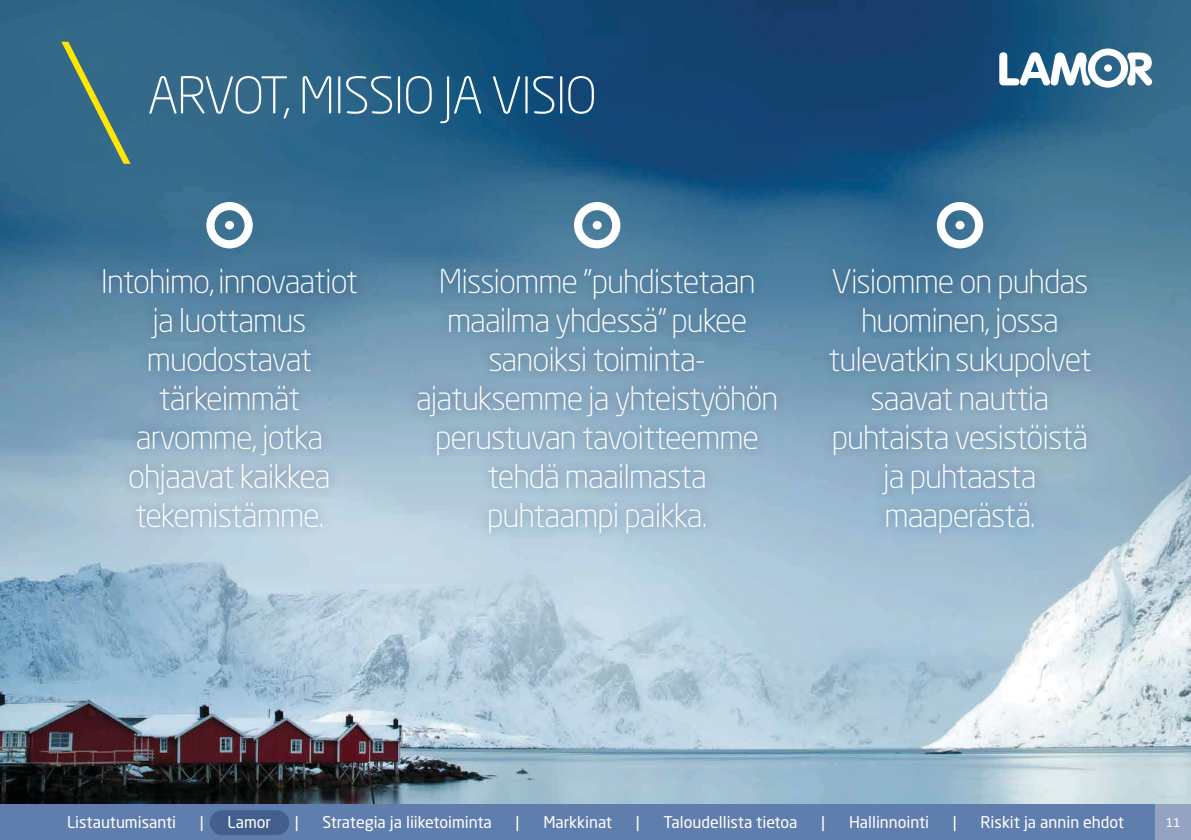
<style>
.page{position:relative;width:1191px;height:840px;background:#fff}
.page>*{position:absolute;margin:0;border:0;box-sizing:border-box;transform-origin:0 0}
.t1{font:300 50px "Neo Sans W1 G";letter-spacing:-.03em;color:#fff}
.t2{font:300 32.4px/38.8px "Neo Sans W1 G";letter-spacing:-.03em;color:#fff;text-align:center}
.t3{font:16px "Neo Sans W1 G";color:#fff}
.t4{font:12px "Neo Sans W1 G";color:#fff}
</style>
<div class="page">
<img style="left:0;top:0;width:1191px;height:804px">
<svg style="left:61px;top:42px;width:69px;height:122px;background:#48757b"></svg>
<div style="left:92px;top:258px;width:274px;height:280px;background:#17325b;opacity:.51"></div>
<div style="left:406px;top:257px;width:381px;height:286px;background:#17325b;opacity:.51"></div>
<div style="left:819px;top:258px;width:281px;height:285px;background:#17325b;opacity:.51"></div>
<svg style="left:206px;top:202px;width:47px;height:46px"></svg>
<div style="left:225px;top:221px;width:9px;height:8px;background:#fff;border-radius:50%"></div>
<svg style="left:574px;top:202px;width:46px;height:46px"></svg>
<div style="left:592px;top:221px;width:10px;height:8px;background:#fff;border-radius:50%"></div>
<svg style="left:936px;top:202px;width:47px;height:46px"></svg>
<div style="left:955px;top:221px;width:9px;height:8px;background:#fff;border-radius:50%"></div>
<svg style="left:999px;top:48px;width:153px;height:40px"></svg>
<div style="left:0;top:804px;width:1191px;height:35px;background:#607ead"></div>
<div style="left:210px;top:809px;width:79px;height:25px;background:#43608d;border-radius:12px"></div>
<div style="left:1156px;top:804px;width:35px;height:35px;background:#94a3c2"></div>
<h1 class="t1" style="left:147px;top:64px;width:451px">ARVOT, MISSIO JA VISIO</h1>
<p class="t2" style="left:101px;top:261px;width:259px">Intohimo, innovaatiot ja luottamus muodostavat tärkeimmät arvomme, jotka ohjaavat kaikkea tekemistämme.</p>
<p class="t2" style="left:416px;top:261px;width:364px">Missiomme ”puhdistetaan maailma yhdessä” pukee sanoiksi toiminta&shy;ajatuksemme ja yhteistyöhön perustuvan tavoitteemme tehdä maailmasta<br>puhtaampi paikka.</p>
<p class="t2" style="left:828px;top:261px;width:265px">Visiomme on puhdas huominen, jossa tulevatkin sukupolvet saavat nauttia puhtaista vesistöistä ja puhtaasta maaperästä.</p>
<p class="t3" style="left:67px;top:811px;width:111px">Listautumisanti</p>
<p class="t3" style="left:200px;top:811px;width:5px">|</p>
<p class="t3" style="left:228px;top:811px;width:45px">Lamor</p>
<p class="t3" style="left:295px;top:811px;width:5px">|</p>
<p class="t3" style="left:322px;top:811px;width:171px">Strategia ja liiketoiminta</p>
<p class="t3" style="left:515px;top:811px;width:5px">|</p>
<p class="t3" style="left:543px;top:811px;width:70px">Markkinat</p>
<p class="t3" style="left:636px;top:811px;width:5px">|</p>
<p class="t3" style="left:663px;top:811px;width:135px">Taloudellista tietoa</p>
<p class="t3" style="left:821px;top:811px;width:5px">|</p>
<p class="t3" style="left:849px;top:811px;width:82px">Hallinnointi</p>
<p class="t3" style="left:953px;top:811px;width:5px">|</p>
<p class="t3" style="left:980px;top:811px;width:145px">Riskit ja annin ehdot</p>
<p class="t4" style="left:1166px;top:814px;width:16px">11</p>
</div>
